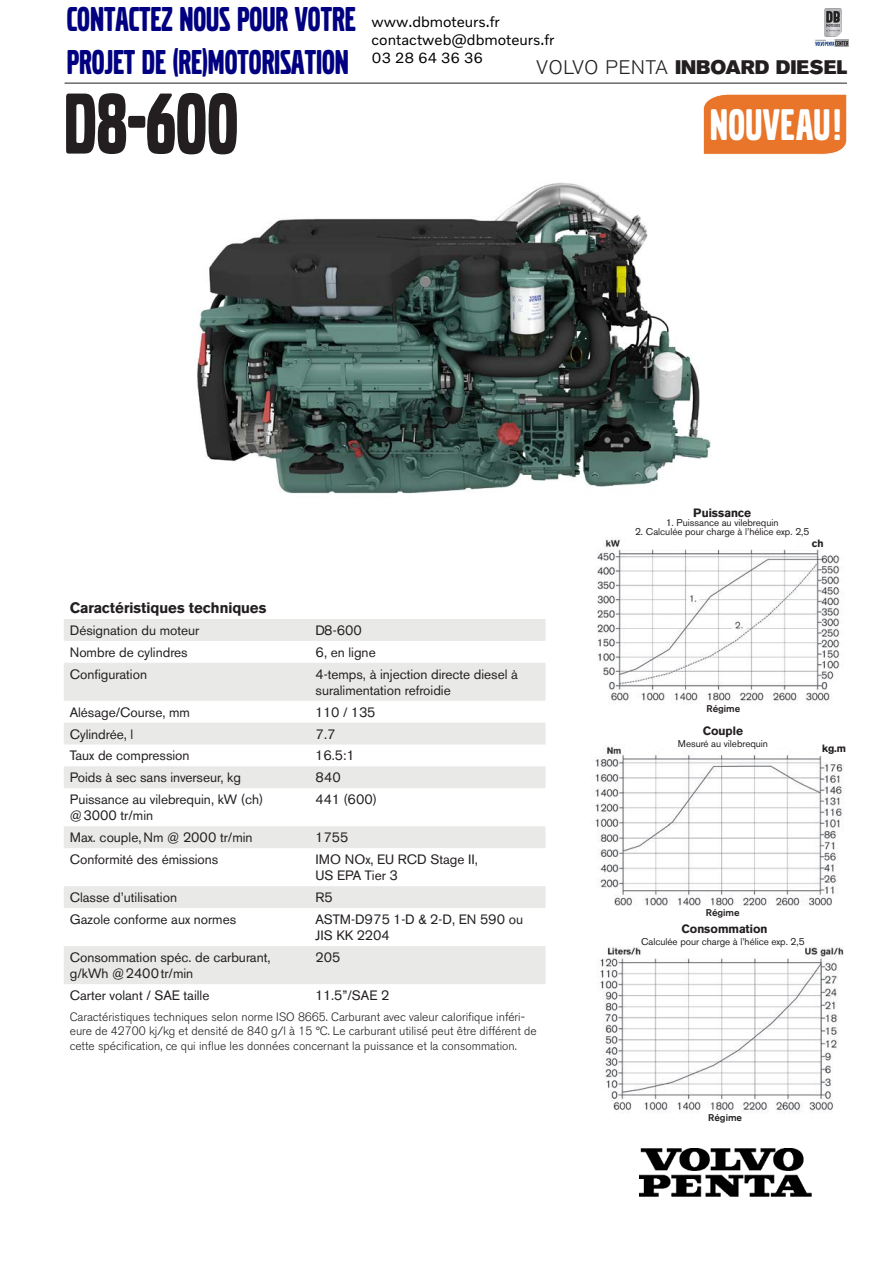
<style>
.page{position:relative;width:893px;height:1263px;background:#fff}
.page>*{position:absolute;margin:0;border:0;box-sizing:border-box;transform-origin:0 0}
.t1{font:90px "Volvo Broad Pro";color:#231f20}
.t2{font:46.2px "Volvo Broad";letter-spacing:.015em;color:#fff}
.t3{font:36px/43.2px "Volvo Broad Pro Digital";color:#000080}
.t4{font:19.5px "Volvo Sans Pro Super";color:#231f20}
.t5{font:15px/18px "Volvo Novum";color:#000}
.Underrubrik_1{font:700 15px "Volvo Sans Pro";color:#231f20}
.Brödtext{font:13.5px/16.2px "Volvo Sans Pro";color:#231f20}
.Fotnot{font:13.5px "Volvo Sans Pro";color:#231f20}
.Fotnot-2{font:300 12px/14.4px "Volvo Sans Pro";color:#231f20}
.t6{font:700 12px "Volvo Sans Pro";color:#231f20}
.Underrubrik_1-2{font:700 10.5px "Volvo Sans Pro";color:#231f20}
.t7{font:9.75px "Volvo Sans Pro";color:#231f20}
.Fotnot-3{font:500 9.75px "Volvo Sans Pro";color:#231f20}
.s1{font-family:"Volvo Sans Pro";font-weight:300}
</style>
<div class="page">
<img style="left:640px;top:1149px;width:171px;height:47px">
<img style="left:194px;top:182px;width:517px;height:312px">
<img style="left:594px;top:538px;width:250px;height:576px">
<hr style="left:65px;top:83px;width:782px;height:1px;background:#231f20">
<div style="left:640px;top:499px;width:156px;height:46px;background:#fff"></div>
<div style="left:646px;top:721px;width:144px;height:26px;background:#fff"></div>
<div style="left:648px;top:927px;width:156px;height:25px;background:#fff"></div>
<div style="left:675px;top:706px;width:102px;height:15px;background:#fff"></div>
<div style="left:799px;top:536px;width:50px;height:12px;background:#fff"></div>
<div style="left:819px;top:744px;width:23px;height:12px;background:#fff"></div>
<div style="left:670px;top:908px;width:102px;height:15px;background:#fff"></div>
<svg style="left:64px;top:619px;width:481px;height:365px;fill:#ededeb"></svg>
<svg style="left:703px;top:94px;width:144px;height:61px;background:#e97c35"></svg>
<img style="left:825px;top:8px;width:16px;height:28px">
<img style="left:815px;top:39px;width:33px;height:7px">
<h3 class="t3" style="left:67px;top:-3px;width:290px">CONTACTEZ NOUS POUR VOTRE<br>PROJET DE (RE)MOTORISATION</h3>
<p class="t1" style="left:64px;top:82px;width:176px">D8-600</p>
<p class="t5" style="left:371px;top:12px;width:184px">www.dbmoteurs.fr contactweb@dbmoteurs.fr<br>03 28 64 36 36</p>
<p class="t4" style="left:537px;top:55px;width:312px"><span class="s1">VOLVO PENTA</span> INBOARD DIESEL</p>
<p class="t2" style="left:710px;top:100px;width:134px">NOUVEAU!</p>
<p class="t6" style="left:693px;top:506px;width:59px">Puissance</p>
<p class="t7" style="left:666px;top:517px;width:114px">1. Puissance au vilebrequin</p>
<p class="t7" style="left:635px;top:526px;width:176px">2. Calculée pour charge à l’hélice exp. 2,5</p>
<p class="Underrubrik_1-2" style="left:812px;top:537px;width:13px">ch</p>
<p class="Underrubrik_1" style="left:70px;top:599px;width:198px">Caractéristiques techniques</p>
<p class="Brödtext" style="left:70px;top:622px;width:131px">Désignation du moteur</p>
<p class="Brödtext" style="left:316px;top:622px;width:48px">D8-600</p>
<p class="Brödtext" style="left:70px;top:644px;width:119px">Nombre de cylindres</p>
<p class="Brödtext" style="left:316px;top:644px;width:62px">6, en ligne</p>
<p class="Brödtext" style="left:70px;top:666px;width:79px">Configuration</p>
<p class="Brödtext" style="left:316px;top:666px;width:204px">4-temps, à injection directe diesel à</p>
<p class="Brödtext" style="left:316px;top:682px;width:137px">suralimentation refroidie</p>
<p class="Brödtext" style="left:70px;top:704px;width:122px">Alésage/Course, mm</p>
<p class="Brödtext" style="left:316px;top:704px;width:61px">110 / 135</p>
<p class="Brödtext" style="left:70px;top:726px;width:65px">Cylindrée, l</p>
<p class="Brödtext" style="left:316px;top:726px;width:22px">7.7</p>
<p class="Brödtext" style="left:70px;top:747px;width:121px">Taux de compression</p>
<p class="Brödtext" style="left:316px;top:747px;width:40px">16.5:1</p>
<p class="Brödtext" style="left:70px;top:769px;width:173px">Poids à sec sans inverseur, kg</p>
<p class="Brödtext" style="left:316px;top:769px;width:27px">840</p>
<p class="Brödtext" style="left:70px;top:791px;width:195px">Puissance au vilebrequin, kW (ch) @3000 tr/min</p>
<p class="Brödtext" style="left:316px;top:791px;width:63px">441 (600)</p>
<p class="Brödtext" style="left:70px;top:829px;width:184px">Max. couple, Nm @ 2000 tr/min</p>
<p class="Brödtext" style="left:316px;top:829px;width:34px">1755</p>
<p class="Fotnot" style="left:70px;top:851px;width:150px">Conformité des émissions</p>
<p class="Brödtext" style="left:316px;top:851px;width:164px">IMO NOx, EU RCD Stage II,<br>US EPA Tier 3</p>
<p class="Fotnot" style="left:70px;top:889px;width:109px">Classe d’utilisation</p>
<p class="Brödtext" style="left:316px;top:889px;width:19px">R5</p>
<p class="Brödtext" style="left:70px;top:911px;width:168px">Gazole conforme aux normes</p>
<p class="Brödtext" style="left:316px;top:911px;width:209px">ASTM-D975 1-D &amp; 2-D, EN 590 ou<br>JIS KK 2204</p>
<p class="Brödtext" style="left:70px;top:949px;width:202px">Consommation spéc. de carburant,</p>
<p class="Brödtext" style="left:70px;top:965px;width:125px">g/kWh @2400tr/min</p>
<p class="Brödtext" style="left:316px;top:949px;width:26px">205</p>
<p class="Brödtext" style="left:70px;top:987px;width:141px">Carter volant / SAE taille</p>
<p class="Brödtext" style="left:316px;top:987px;width:75px">11.5”/SAE 2</p>
<p class="Fotnot-2" style="left:70px;top:1009px;width:468px">Caractéristiques techniques selon norme ISO 8665. Carburant avec valeur calorifique inféri&shy;eure de 42700 kj/kg et densité de 840 g/l à 15 °C. Le carburant utilisé peut être différent de cette spécification, ce qui influe les données concernant la puissance et la consommation.</p>
<p class="Fotnot-3" style="left:707px;top:702px;width:35px">Régime</p>
<p class="t6" style="left:703px;top:723px;width:42px">Couple</p>
<p class="t7" style="left:678px;top:737px;width:92px">Mesuré au vilebrequin</p>
<p class="Underrubrik_1-2" style="left:822px;top:742px;width:26px">kg.m</p>
<p class="Fotnot-3" style="left:706px;top:906px;width:35px">Régime</p>
<p class="t6" style="left:682px;top:921px;width:87px">Consommation</p>
<p class="t7" style="left:641px;top:935px;width:165px">Calculée pour charge à l’hélice exp. 2,5</p>
<p class="Fotnot-3" style="left:708px;top:1112px;width:35px">Régime</p>
</div>
